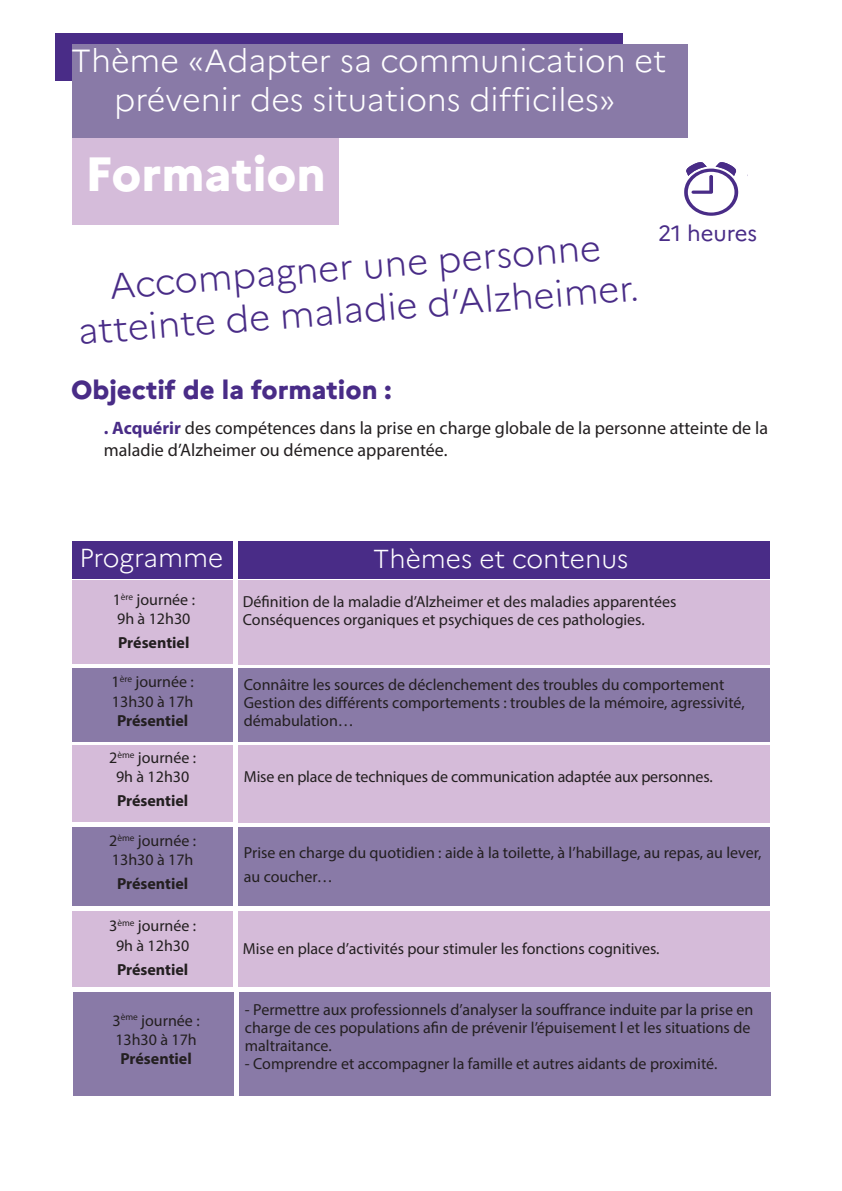
<style>
.page{position:relative;width:842px;height:1191px;background:#fff}
.page>*{position:absolute;margin:0;border:0;box-sizing:border-box;transform-origin:0 0}
.t1{font:800 48px "Marianne";color:#fff}
.t2{font:300 36px/43.2px "Marianne";color:#492c87;text-align:center}
.t3{font:300 32px/38.4px "Marianne";color:#fff;text-align:center}
.t4{font:300 26px "Marianne";color:#fff}
.t5{font:800 26px "Marianne";color:#492c87}
.t6{font:22px "Marianne";letter-spacing:-.005em;color:#492c87}
.t7{font:18px/21.6px "Myriad Pro";color:#231f20}
.t8{font:16px/19.2px "Myriad Pro";color:#231f20}
.t9{font:700 16px "Myriad Pro";color:#231f20}
.s1{font-weight:700;color:#492c87}
</style>
<div class="page">
<div style="left:55px;top:33px;width:567px;height:47px;background:#492c87"></div>
<div style="left:72px;top:138px;width:266px;height:86px;background:#d5bcda"></div>
<div style="left:72px;top:45px;width:615px;height:93px;background:#897aa7"></div>
<svg style="left:684px;top:162px;width:54px;height:53px"></svg>
<div style="left:238px;top:540px;width:532px;height:38px;background:#492c87"></div>
<div style="left:72px;top:540px;width:160px;height:38px;background:#492c87"></div>
<div style="left:72px;top:580px;width:160px;height:84px;background:#d5bbd9"></div>
<div style="left:238px;top:580px;width:532px;height:84px;background:#d5bbd9"></div>
<div style="left:72px;top:668px;width:160px;height:73px;background:#897aa7"></div>
<div style="left:238px;top:668px;width:532px;height:73px;background:#897aa7"></div>
<div style="left:72px;top:745px;width:160px;height:77px;background:#d5bbd9"></div>
<div style="left:238px;top:745px;width:532px;height:78px;background:#d5bbd9"></div>
<div style="left:72px;top:827px;width:160px;height:78px;background:#897aa7"></div>
<div style="left:238px;top:827px;width:532px;height:78px;background:#897aa7"></div>
<div style="left:72px;top:911px;width:160px;height:76px;background:#d5bbd9"></div>
<div style="left:238px;top:911px;width:532px;height:76px;background:#d5bbd9"></div>
<div style="left:73px;top:991px;width:161px;height:104px;background:#897aa7"></div>
<div style="left:239px;top:992px;width:532px;height:103px;background:#897aa7"></div>
<h3 class="t3" style="left:71px;top:42px;width:597px">Thème «Adapter sa communication et prévenir des situations difficiles»</h3>
<h1 class="t1" style="left:85px;top:144px;width:242px">Formation</h1>
<h3 class="t6" style="left:658px;top:220px;width:101px">21 heures</h3>
<h2 class="t2" style="left:72px;top:269px;width:564px;rotate:-5deg">Accompagner une personne atteinte de maladie d’Alzheimer.</h2>
<h3 class="t5" style="left:71px;top:373px;width:322px">Objectif de la formation :</h3>
<p class="t7" style="left:104px;top:417px;width:666px"><span class="s1">. Acquérir</span> des compétences dans la prise en charge globale de la personne atteinte de la maladie d’Alzheimer ou démence apparentée.</p>
<h3 class="t4" style="left:79px;top:542px;width:145px">Programme</h3>
<h3 class="t4" style="left:373px;top:542px;width:257px">Thèmes et contenus</h3>
<p class="t8" style="left:113px;top:590px;width:84px">1<sup>ère</sup> journée :<br>9h à 12h30</p>
<p class="t9" style="left:118px;top:632px;width:73px">Présentiel</p>
<p class="t8" style="left:243px;top:592px;width:435px;line-height:18px">Définition de la maladie d’Alzheimer et des maladies apparentées<br>Conséquences organiques et psychiques de ces pathologies.</p>
<p class="t8" style="left:112px;top:672px;width:84px">1<sup>ère</sup> journée :<br>13h30 à 17h</p>
<p class="t9" style="left:117px;top:710px;width:73px">Présentiel</p>
<p class="t8" style="left:109px;top:747px;width:89px;text-align:center">2<sup>ème</sup> journée :<br>9h à 12h30</p>
<p class="t9" style="left:117px;top:790px;width:73px">Présentiel</p>
<p class="t8" style="left:109px;top:831px;width:89px">2<sup>ème</sup> journée :<br>13h30 à 17h</p>
<p class="t9" style="left:117px;top:873px;width:73px">Présentiel</p>
<p class="t8" style="left:109px;top:916px;width:89px;text-align:center">3<sup>ème</sup> journée :<br>9h à 12h30</p>
<p class="t9" style="left:117px;top:958px;width:73px">Présentiel</p>
<p class="t8" style="left:113px;top:1010px;width:89px">3<sup>ème</sup> journée :<br>13h30 à 17h</p>
<p class="t9" style="left:120px;top:1048px;width:73px">Présentiel</p>
<p class="t8" style="left:244px;top:675px;width:502px;line-height:18px">Connâitre les sources de déclenchement des troubles du comportement<br>Gestion des différents comportements : troubles de la mémoire, agressivité, démabulation…</p>
<p class="t8" style="left:244px;top:767px;width:470px">Mise en place de techniques de communication adaptée aux personnes.</p>
<p class="t8" style="left:244px;top:840px;width:519px;line-height:24px">Prise en charge du quotidien : aide à la toilette, à l’habillage, au repas, au lever, au coucher…</p>
<p class="t8" style="left:243px;top:938px;width:418px">Mise en place d’activités pour stimuler les fonctions cognitives.</p>
<p class="t8" style="left:245px;top:1000px;width:510px;line-height:18px">- Permettre aux professionnels d’analyser la souffrance induite par la prise en charge de ces populations afin de prévenir l’épuisement l et les situations de maltraitance.</p>
<p class="t8" style="left:245px;top:1054px;width:474px">- Comprendre et accompagner la famille et autres aidants de proximité.</p>
</div>
